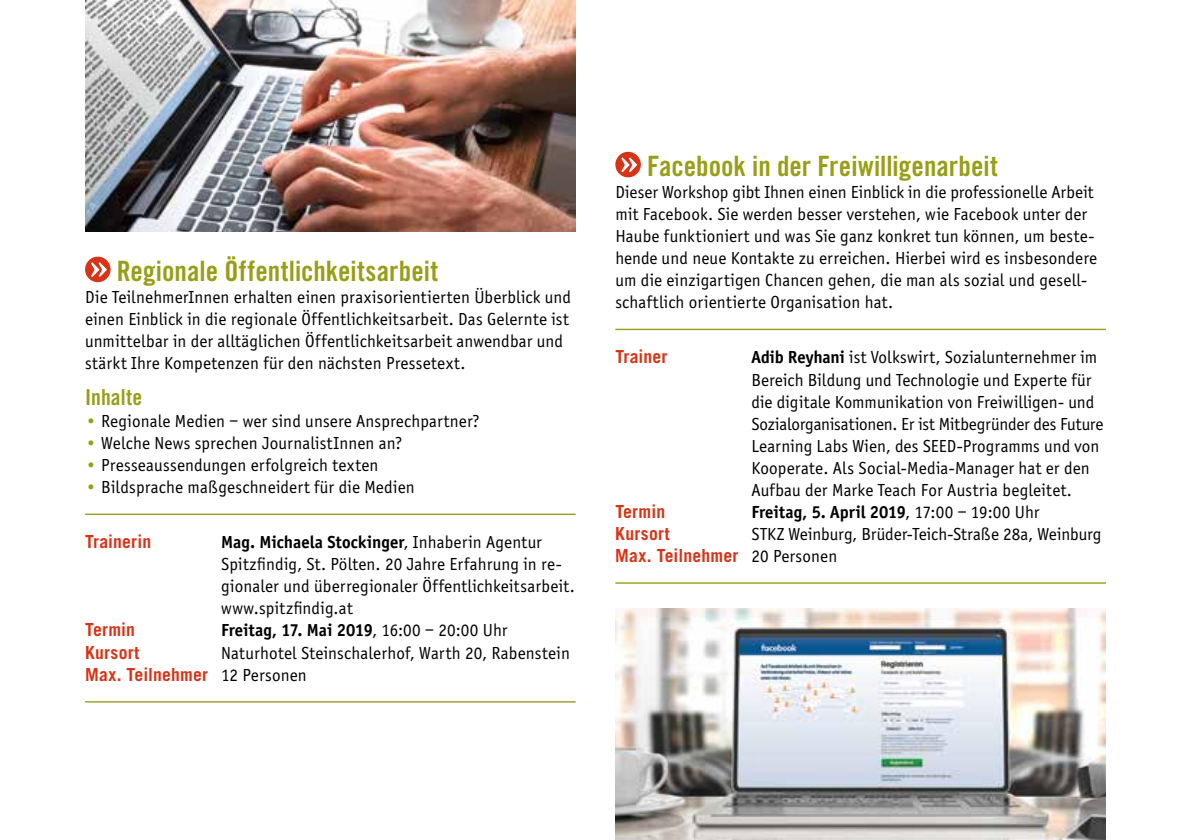
<style>
.page{position:relative;width:1191px;height:840px;background:#fff}
.page>*{position:absolute;margin:0;border:0;box-sizing:border-box;transform-origin:0 0}
.t1{font:28px "Trade Gothic Bold Cond Twenty";color:#989e16}
.t2{font:22px "Trade Gothic Bold Cond Twenty";letter-spacing:.005em;color:#989e16}
.t3{font:18px/22px "Officina Sans";letter-spacing:.01em;color:#000}
.t4{font:700 18px "Trade Gothic";letter-spacing:.01em;color:#d73417}
.t5{font:700 18px "Officina Sans";color:#000}
.s1{color:#989e16}
.s2{font-weight:700}
.s3{font-weight:400}
.s4{font-family:"Officina Sans";font-weight:400;color:#000}
</style>
<div class="page">
<div style="left:85px;top:256px;width:26px;height:26px;background:#d73417;border-radius:50%"></div>
<svg style="left:91px;top:262px;width:16px;height:15px"></svg>
<hr style="left:85px;top:513px;width:490px;height:1px;background:#989e16">
<hr style="left:85px;top:700px;width:490px;height:2px;background:#989e16">
<div style="left:615px;top:152px;width:26px;height:25px;background:#d73417;border-radius:50%"></div>
<svg style="left:621px;top:157px;width:16px;height:15px"></svg>
<hr style="left:615px;top:328px;width:491px;height:2px;background:#989e16">
<hr style="left:615px;top:582px;width:491px;height:1px;background:#989e16">
<img style="left:615px;top:608px;width:491px;height:231px">
<img style="left:85px;top:0;width:490px;height:231px">
<h1 class="t1" style="left:117px;top:253px;width:323px">Regionale Öffentlichkeitsarbeit</h1>
<p class="t3" style="left:85px;top:286px;width:487px">Die TeilnehmerInnen erhalten einen praxisorientierten Überblick und einen Einblick in die regionale Öffentlichkeitsarbeit. Das Gelernte ist unmittelbar in der alltäglichen Öffentlichkeitsarbeit anwendbar und stärkt Ihre Kompetenzen für den nächsten Pressetext.</p>
<p class="t2" style="left:85px;top:383px;width:59px">Inhalte</p>
<p class="t3" style="left:85px;top:410px;width:396px"><span class="s1">•</span> Regionale Medien – wer sind unsere Ansprechpartner?</p>
<p class="t3" style="left:85px;top:432px;width:319px"><span class="s1">•</span> Welche News sprechen JournalistInnen an?</p>
<p class="t3" style="left:85px;top:454px;width:295px"><span class="s1">•</span> Presseaussendungen erfolgreich texten</p>
<p class="t3" style="left:85px;top:476px;width:331px"><span class="s1">•</span> Bildsprache maßgeschneidert für die Medien</p>
<p class="t4" style="left:85px;top:530px;width:68px">Trainerin</p>
<p class="t3" style="left:221px;top:531px;width:355px"><span class="s2">Mag. Michaela Stockinger</span>, Inhaberin Agentur Spitzfindig, St. Pölten. 20 Jahre Erfahrung in re&shy;gionaler und überregionaler Öffentlichkeitsarbeit. www.spitzfindig.at</p>
<p class="t4" style="left:85px;top:618px;width:51px">Termin</p>
<p class="t5" style="left:221px;top:619px;width:288px">Freitag, 17. Mai 2019<span class="s3">, 16:00 – 20:00 Uhr</span></p>
<p class="t4" style="left:85px;top:640px;width:56px">Kursort</p>
<p class="t3" style="left:221px;top:641px;width:350px">Naturhotel Steinschalerhof, Warth 20, Rabenstein</p>
<p class="t4" style="left:85px;top:662px;width:223px">Max. Teilnehmer <span class="s4">12 Personen</span></p>
<h1 class="t1" style="left:647px;top:149px;width:352px">Facebook in der Freiwilligenarbeit</h1>
<p class="t3" style="left:615px;top:181px;width:483px">Dieser Workshop gibt Ihnen einen Einblick in die professionelle Arbeit mit Facebook. Sie werden besser verstehen, wie Facebook unter der Haube funktioniert und was Sie ganz konkret tun können, um beste&shy;hende und neue Kontakte zu erreichen. Hierbei wird es insbesondere um die einzigartigen Chancen gehen, die man als sozial und gesell&shy;schaftlich orientierte Organisation hat.</p>
<p class="t4" style="left:615px;top:346px;width:54px">Trainer</p>
<p class="t3" style="left:751px;top:346px;width:353px"><span class="s2">Adib Reyhani</span> ist Volkswirt, Sozialunternehmer im Bereich Bildung und Technologie und Experte für die digitale Kommunikation von Freiwilligen- und Sozialorganisationen. Er ist Mitbegründer des Future Learning Labs Wien, des SEED-Programms und von Kooperate. Als Social-Media-Manager hat er den Aufbau der Marke Teach For Austria begleitet.</p>
<p class="t4" style="left:615px;top:500px;width:51px">Termin</p>
<p class="t5" style="left:751px;top:500px;width:290px">Freitag, 5. April 2019<span class="s3">, 17:00 – 19:00 Uhr</span></p>
<p class="t4" style="left:615px;top:522px;width:56px">Kursort</p>
<p class="t3" style="left:751px;top:522px;width:351px">STKZ Weinburg, Brüder-Teich-Straße 28a, Weinburg</p>
<p class="t4" style="left:615px;top:544px;width:223px">Max. Teilnehmer <span class="s4">20 Personen</span></p>
</div>
